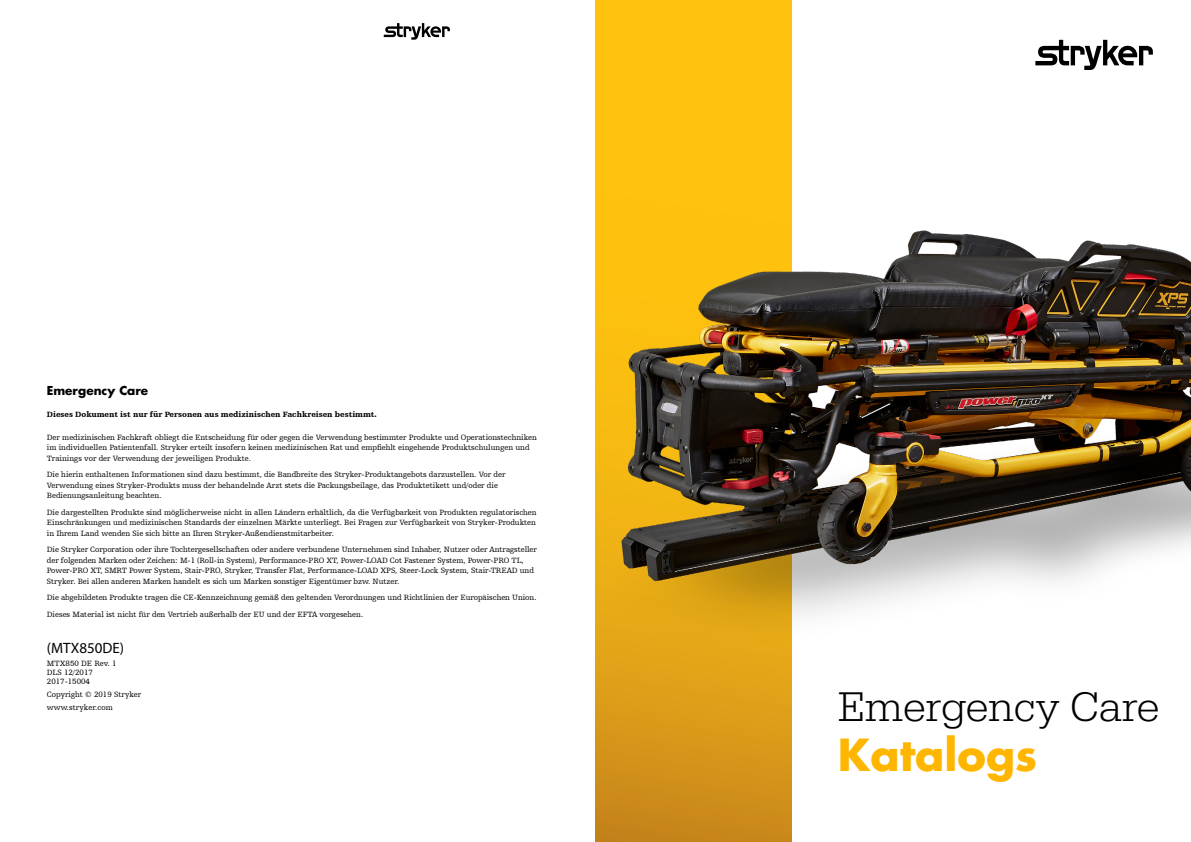
<style>
.page{position:relative;width:1191px;height:842px;background:#fff}
.page>*{position:absolute;margin:0;border:0;box-sizing:border-box;transform-origin:0 0}
.t1{font:300 43px "URW Egyptienne TOT";color:#000}
.t2{font:700 43px "Futura For Stryker";color:#ffb600}
.t3{font:15px "Myriad Pro";color:#000}
.t4{font:700 12px "Futura For Stryker";color:#000}
.t5{font:8px/10.5px "Humanist Slabserif 712 BT";color:#000}
.t6{font:900 8px "Humanist Slabserif 712 BT";color:#000}
</style>
<div class="page">
<svg style="left:595px;top:0;width:196px;height:842px;background:#ecae12"></svg>
<svg style="left:1035px;top:40px;width:117px;height:30px"></svg>
<img style="left:595px;top:146px;width:596px;height:610px">
<svg style="left:384px;top:23px;width:66px;height:17px"></svg>
<h3 class="t4" style="left:47px;top:383px;width:103px">Emergency Care</h3>
<p class="t6" style="left:47px;top:410px;width:331px">Dieses Dokument ist nur für Personen aus medizinischen Fachkreisen bestimmt.</p>
<p class="t5" style="left:47px;top:432px;width:491px">Der medizinischen Fachkraft obliegt die Entscheidung für oder gegen die Verwendung bestimmter Produkte und Operationstechniken im individuellen Patientenfall. Stryker erteilt insofern keinen medizinischen Rat und empfiehlt eingehende Produktschulungen und<br>Trainings vor der Verwendung der jeweiligen Produkte.</p>
<p class="t5" style="left:47px;top:469px;width:460px">Die hierin enthaltenen Informationen sind dazu bestimmt, die Bandbreite des Stryker-Produktangebots darzustellen. Vor der<br>Verwendung eines Stryker-Produkts muss der behandelnde Arzt stets die Packungsbeilage, das Produktetikett und/oder die<br>Bedienungsanleitung beachten.</p>
<p class="t5" style="left:47px;top:507px;width:491px;text-align:justify">Die dargestellten Produkte sind möglicherweise nicht in allen Ländern erhältlich, da die Verfügbarkeit von Produkten regulatorischen Einschränkungen und medizinischen Standards der einzelnen Märkte unterliegt. Bei Fragen zur Verfügbarkeit von Stryker-Produkten in Ihrem Land wenden Sie sich bitte an Ihren Stryker-Außendienstmitarbeiter.</p>
<p class="t5" style="left:47px;top:544px;width:491px">Die Stryker Corporation oder ihre Tochtergesellschaften oder andere verbundene Unternehmen sind Inhaber, Nutzer oder Antragsteller der folgenden Marken oder Zeichen: M-1 (Roll-in System), Performance-PRO XT, Power-LOAD Cot Fastener System, Power-PRO TL, Power-PRO XT, SMRT Power System, Stair-PRO, Stryker, Transfer Flat, Performance-LOAD XPS, Steer-Lock System, Stair-TREAD und Stryker. Bei allen anderen Marken handelt es sich um Marken sonstiger Eigentümer bzw. Nutzer.</p>
<p class="t5" style="left:47px;top:589px;width:491px;line-height:16.5px">Die abgebildeten Produkte tragen die CE-Kennzeichnung gemäß den geltenden Verordnungen und Richtlinien der Europäischen Union.<br>Dieses Material ist nicht für den Vertrieb außerhalb der EU und der EFTA vorgesehen.</p>
<h2 class="t3" style="left:47px;top:638px;width:79px">(MTX850DE)</h2>
<p class="t5" style="left:47px;top:658px;width:71px;line-height:9px">MTX850 DE Rev. 1<br>DLS 12/2017<br>2017-15004</p>
<p class="t5" style="left:47px;top:687px;width:96px;line-height:13px">Copyright © 2019 Stryker www.stryker.com</p>
<h1 class="t1" style="left:838px;top:682px;width:323px">Emergency Care</h1>
<h1 class="t2" style="left:838px;top:727px;width:201px">Katalogs</h1>
</div>
